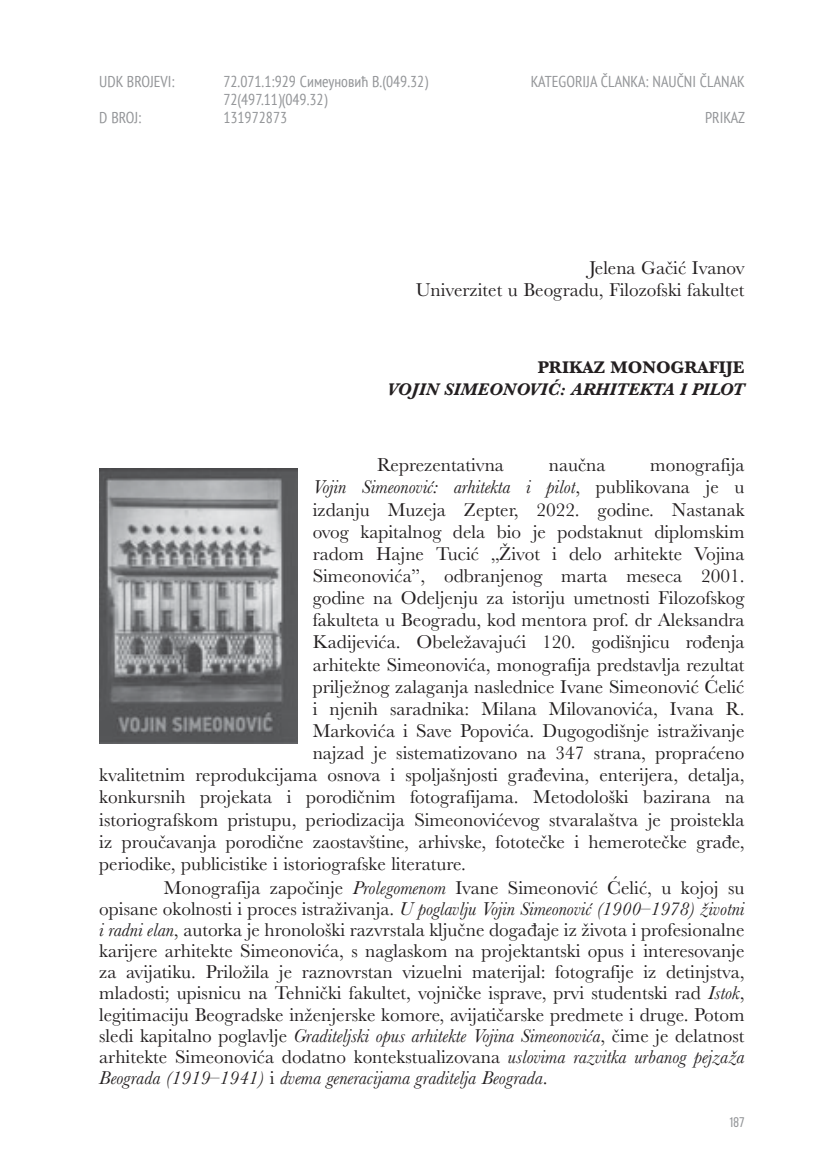
<style>
.page{position:relative;width:819px;height:1166px;background:#fff}
.page>*{position:absolute;margin:0;border:0;box-sizing:border-box;transform-origin:0 0}
.t1{font:19.25px/21.2px "Baskerville";color:#231f20;text-align:right}
.t2{font:italic 19.25px "Baskerville";color:#231f20}
.t3{font:italic 700 17.5px "Baskerville";color:#231f20}
.t4{font:700 17.5px "Baskerville";color:#231f20}
.t5{font:condensed 15.75px "PT Sans";color:#939598}
.t6{font:14px "Bebas Neue";color:#939598}
.s1{font-style:normal}
.s2{font-style:italic}
</style>
<div class="page">
<img style="left:99px;top:469px;width:199px;height:274px">
<p class="t5" style="left:99px;top:71px;width:77px">UDK BROJEVI:</p>
<p class="t5" style="left:223px;top:71px;width:206px">72.071.1:929 Симеуновић В.(049.32)</p>
<p class="t5" style="left:531px;top:71px;width:215px">KATEGORIJA ČLANKA: NAUČNI ČLANAK</p>
<p class="t5" style="left:223px;top:89px;width:105px">72(497.11)(049.32)</p>
<p class="t5" style="left:99px;top:107px;width:44px">D BROJ:</p>
<p class="t5" style="left:223px;top:107px;width:65px">131972873</p>
<p class="t5" style="left:705px;top:107px;width:41px">PRIKAZ</p>
<p class="t1" style="left:416px;top:256px;width:330px;line-height:22.1px">Jelena Gačić Ivanov<br>Univerzitet u Beogradu, Filozofski fakultet</p>
<p class="t4" style="left:537px;top:357px;width:208px">PRIKAZ MONOGRAFIJE</p>
<p class="t3" style="left:387px;top:380px;width:359px">VOJIN SIMEONOVIĆ: ARHITEKTA I PILOT</p>
<p class="t1" style="left:377px;top:454px;width:128px">Reprezentativna</p>
<p class="t1" style="left:548px;top:454px;width:58px">naučna</p>
<p class="t1" style="left:650px;top:454px;width:96px">monografija</p>
<p class="t2" style="left:313px;top:476px;width:433px">Vojin Simeonović: arhitekta i pilot<span class="s1">, publikovana je u</span></p>
<p class="t1" style="left:313px;top:499px;width:433px">izdanju Muzeja Zepter, 2022. godine. Nastanak</p>
<p class="t1" style="left:313px;top:521px;width:433px">ovog kapitalnog dela bio je podstaknut diplomskim</p>
<p class="t1" style="left:313px;top:543px;width:433px">radom Hajne Tucić „Život i delo arhitekte Vojina</p>
<p class="t1" style="left:313px;top:565px;width:433px">Simeonovića”, odbranjenog marta meseca 2001.</p>
<p class="t1" style="left:313px;top:587px;width:433px">godine na Odeljenju za istoriju umetnosti Filozofskog</p>
<p class="t1" style="left:313px;top:609px;width:433px">fakulteta u Beogradu, kod mentora prof. dr Aleksandra</p>
<p class="t1" style="left:313px;top:631px;width:433px">Kadijevića. Obeležavajući 120. godišnjicu rođenja</p>
<p class="t1" style="left:313px;top:654px;width:433px">arhitekte Simeonovića, monografija predstavlja rezultat</p>
<p class="t1" style="left:313px;top:676px;width:433px">prilježnog zalaganja naslednice Ivane Simeonović Ćelić</p>
<p class="t1" style="left:313px;top:698px;width:433px">i njenih saradnika: Milana Milovanovića, Ivana R.</p>
<p class="t1" style="left:313px;top:720px;width:433px">Markovića i Save Popovića. Dugogodišnje istraživanje</p>
<p class="t1" style="left:313px;top:742px;width:433px">najzad je sistematizovano na 347 strana, propraćeno</p>
<p class="t1" style="left:99px;top:764px;width:646px">kvalitetnim reprodukcijama osnova i spoljašnjosti građevina, enterijera, detalja,</p>
<p class="t1" style="left:99px;top:786px;width:646px">konkursnih projekata i porodičnim fotografijama. Metodološki bazirana na</p>
<p class="t1" style="left:99px;top:808px;width:646px">istoriografskom pristupu, periodizacija Simeonovićevog stvaralaštva je proistekla</p>
<p class="t1" style="left:99px;top:831px;width:646px">iz proučavanja porodične zaostavštine, arhivske, fototečke i hemerotečke građe,</p>
<p class="t1" style="left:99px;top:853px;width:368px">periodike, publicistike i istoriografske literature.</p>
<p class="t1" style="left:164px;top:876px;width:582px">Monografija započinje <span class="s2">Prolegomenom</span> Ivane Simeonović Ćelić, u kojoj su</p>
<p class="t1" style="left:99px;top:898px;width:646px;text-align:justify">opisane okolnosti i proces istraživanja. <span class="s2">U poglavlju Vojin Simeonović (1900–1978) životni i radni elan</span>, autorka je hronološki razvrstala ključne događaje iz života i profesionalne karijere arhitekte Simeonovića, s naglaskom na projektantski opus i interesovanje za avijatiku. Priložila je raznovrstan vizuelni materijal: fotografije iz detinjstva, mladosti; upisnicu na Tehnički fakultet, vojničke isprave, prvi studentski rad <span class="s2">Istok</span>, legitimaciju Beogradske inženjerske komore, avijatičarske predmete i druge. Potom sledi kapitalno poglavlje <span class="s2">Graditeljski opus arhitekte Vojina Simeonovića</span>, čime je delatnost arhitekte Simeonovića dodatno kontekstualizovana <span class="s2">uslovima razvitka urbanog pejzaža Beograda (1919–1941)</span> i <span class="s2">dvema generacijama graditelja Beograda</span>.</p>
<p class="t6" style="left:728px;top:1114px;width:17px">187</p>
</div>
